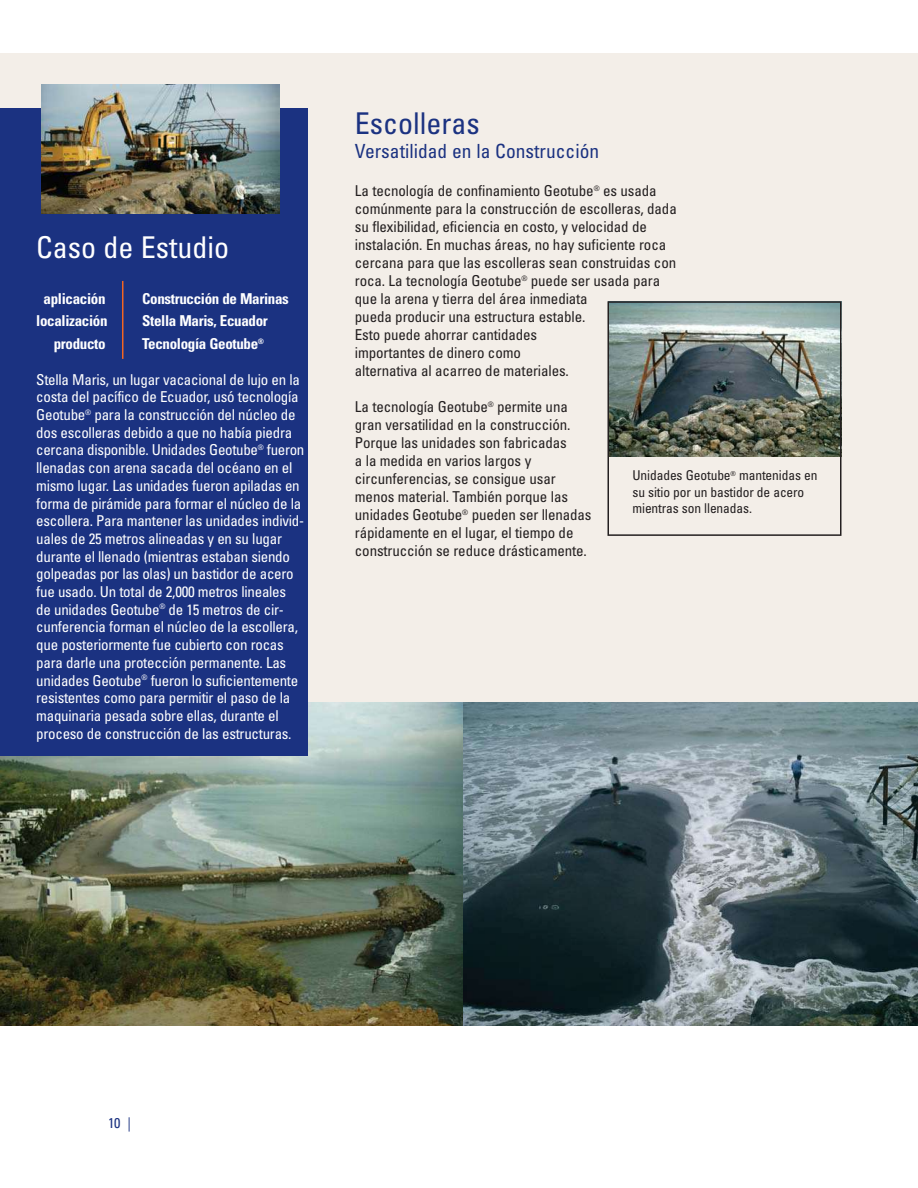
<style>
.page{position:relative;width:918px;height:1188px;background:#fff}
.page>*{position:absolute;margin:0;border:0;box-sizing:border-box;transform-origin:0 0}
.t1{font:condensed 30px "Univers";color:#fff}
.t2{font:condensed 30px "Univers";color:#1b3281}
.t3{font:condensed 19.5px "Univers";color:#1b3281}
.t4{font:condensed 15px/17.7px "Univers";letter-spacing:-.02em;color:#fff}
.t5{font:condensed 15px/18px "Univers";letter-spacing:-.01em;color:#231f20}
.t6{font:700 condensed 15px "Univers";letter-spacing:-.02em;color:#fff}
.t7{font:condensed 14.25px "Univers";color:#1b3281}
.t8{font:condensed 13.5px/16.2px "Univers";letter-spacing:-.01em;color:#231f20}
</style>
<div class="page">
<div style="left:0;top:53px;width:918px;height:649px;background:#f3eee8"></div>
<img style="left:463px;top:702px;width:455px;height:324px">
<img style="left:0;top:702px;width:463px;height:324px">
<div style="left:0;top:108px;width:308px;height:648px;background:#1b3281"></div>
<hr style="left:122px;top:281px;width:1px;height:78px;background:#f26522">
<img style="left:42px;top:84px;width:237px;height:130px">
<img style="left:611px;top:304px;width:228px;height:153px">
<div style="left:608px;top:301px;width:234px;height:235px;border:2px solid #231f20"></div>
<h1 class="t1" style="left:36px;top:237px;width:194px">Caso de Estudio</h1>
<p class="t6" style="left:44px;top:293px;width:64px">aplicación</p>
<p class="t6" style="left:142px;top:293px;width:148px">Construcción de Marinas</p>
<p class="t6" style="left:36px;top:315px;width:73px">localización</p>
<p class="t6" style="left:142px;top:315px;width:127px">Stella Maris, Ecuador</p>
<p class="t6" style="left:54px;top:338px;width:53px">producto</p>
<p class="t6" style="left:142px;top:338px;width:123px">Tecnología Geotube<sup>®</sup></p>
<p class="t4" style="left:36px;top:372px;width:270px">Stella Maris, un lugar vacacional de lujo en la costa del pacífico de Ecuador, usó tecnología Geotube<sup>®</sup> para la construcción del núcleo de dos escolleras debido a que no había piedra cercana disponible. Unidades Geotube<sup>®</sup> fueron llenadas con arena sacada del océano en el mismo lugar. Las unidades fueron apiladas en forma de pirámide para formar el núcleo de la escollera. Para mantener las unidades individ&shy;uales de 25 metros alineadas y en su lugar durante el llenado (mientras estaban siendo golpeadas por las olas) un bastidor de acero fue usado. Un total de 2,000 metros lineales de unidades Geotube<sup>®</sup> de 15 metros de cir&shy;cunferencia forman el núcleo de la escollera, que posteriormente fue cubierto con rocas para darle una protección permanente. Las unidades Geotube<sup>®</sup> fueron lo suficientemente resistentes como para permitir el paso de la maquinaria pesada sobre ellas, durante el proceso de construcción de las estructuras.</p>
<h1 class="t2" style="left:355px;top:112px;width:126px">Escolleras</h1>
<h2 class="t3" style="left:355px;top:143px;width:246px">Versatilidad en la Construcción</h2>
<p class="t5" style="left:355px;top:183px;width:323px">La tecnología de confinamiento Geotube<sup>®</sup> es usada comúnmente para la construcción de escolleras, dada su flexibilidad, eficiencia en costo, y velocidad de instalación. En muchas áreas, no hay suficiente roca cercana para que las escolleras sean construidas con roca. La tecnología Geotube<sup>®</sup> puede ser usada para que la arena y tierra del área inmediata<br>pueda producir una estructura estable.<br>Esto puede ahorrar cantidades<br>importantes de dinero como<br>alternativa al acarreo de materiales.</p>
<p class="t5" style="left:355px;top:399px;width:238px">La tecnología Geotube<sup>®</sup> permite una gran versatilidad en la construcción.<br>Porque las unidades son fabricadas<br>a la medida en varios largos y circunferencias, se consigue usar menos material. También porque las unidades Geotube<sup>®</sup> pueden ser llenadas rápidamente en el lugar, el tiempo de construcción se reduce drásticamente.</p>
<p class="t8" style="left:632px;top:469px;width:186px">Unidades Geotube<sup>®</sup> mantenidas en su sitio por un bastidor de acero mientras son llenadas.</p>
<p class="t7" style="left:108px;top:1118px;width:25px">10 |</p>
</div>
